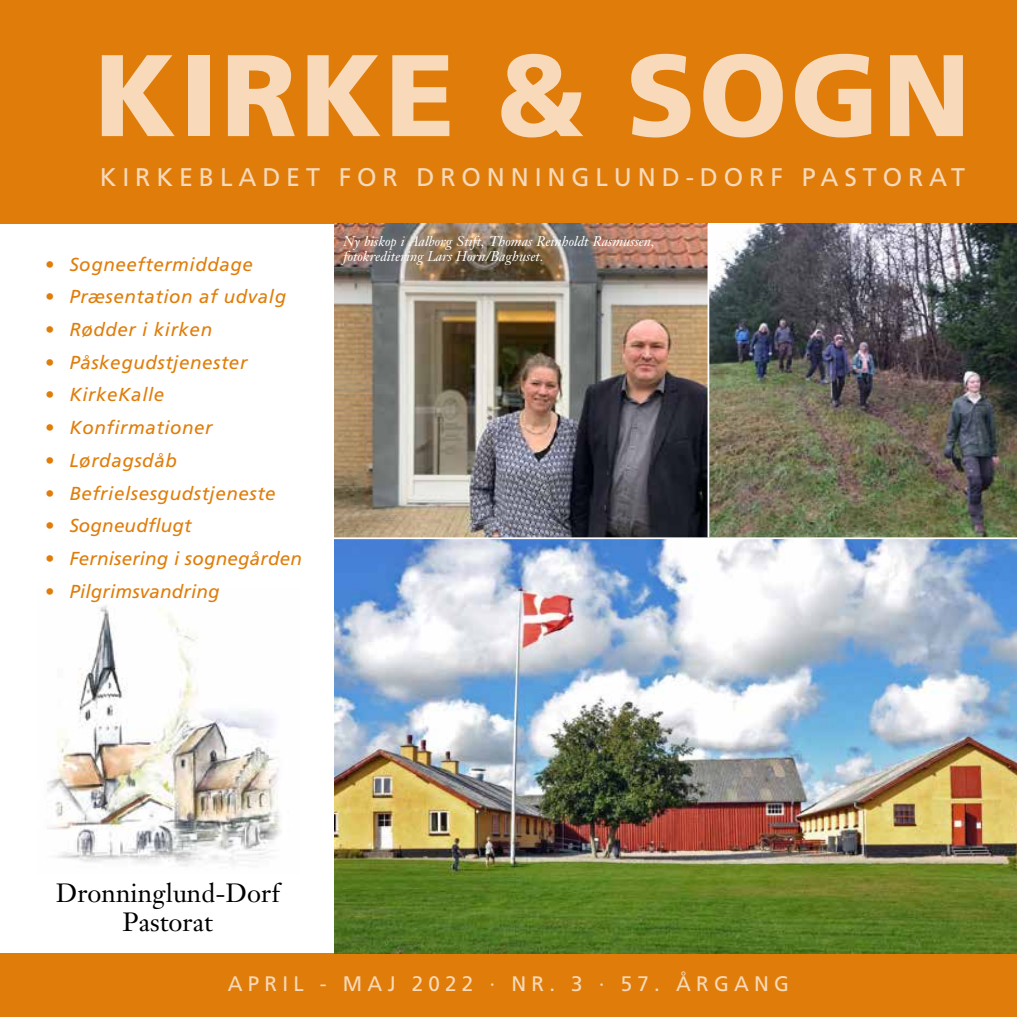
<style>
.page{position:relative;width:1017px;height:1017px;background:#fff}
.page>*{position:absolute;margin:0;border:0;box-sizing:border-box;transform-origin:0 0}
.t1{font:900 115.85px "Frutiger";letter-spacing:.03em;color:#f8daba}
.t2{font:26.07px/29.2px "Janson Text";color:#000;text-align:center}
.t3{font:25.55px "Frutiger";letter-spacing:.235em;color:#f8daba}
.t4{font:21px "Frutiger";letter-spacing:.255em;color:#f8daba}
.t5{font:italic 18.9px "Frutiger";letter-spacing:.03em;color:#e07d0a}
.t6{font:italic 18.9px "Frutiger";letter-spacing:.01em;color:#e07d0a}
.t7{font:italic 14px/15.8px "Janson Text";color:#fff}
</style>
<div class="page">
<div style="left:0;top:0;width:1017px;height:223px;background:#e07d0a"></div>
<div style="left:0;top:953px;width:1017px;height:64px;background:#e07d0a"></div>
<img style="left:47px;top:605px;width:234px;height:261px">
<img style="left:335px;top:223px;width:373px;height:314px">
<img style="left:335px;top:539px;width:682px;height:414px">
<img style="left:709px;top:223px;width:308px;height:314px">
<h1 class="t1" style="left:94px;top:26px;width:878px">KIRKE &amp; SOGN</h1>
<h3 class="t3" style="left:100px;top:162px;width:867px">KIRKEBLADET FOR DRONNINGLUND-DORF PASTORAT</h3>
<p class="t5" style="left:45px;top:253px;width:210px">• Sogneeftermiddage</p>
<p class="t5" style="left:45px;top:286px;width:243px">• Præsentation af udvalg</p>
<p class="t5" style="left:45px;top:318px;width:169px">• Rødder i kirken</p>
<p class="t5" style="left:45px;top:351px;width:204px">• Påskegudstjenester</p>
<p class="t5" style="left:45px;top:384px;width:121px">• KirkeKalle</p>
<p class="t5" style="left:45px;top:417px;width:169px">• Konfirmationer</p>
<p class="t5" style="left:45px;top:449px;width:134px">• Lørdagsdåb</p>
<p class="t5" style="left:45px;top:482px;width:232px">• Befrielsesgudstjeneste</p>
<p class="t6" style="left:45px;top:515px;width:148px">• Sogneudflugt</p>
<p class="t6" style="left:45px;top:547px;width:259px">• Fernisering i sognegården</p>
<p class="t6" style="left:45px;top:580px;width:176px">• Pilgrimsvandring</p>
<p class="t7" style="left:344px;top:233px;width:313px">Ny biskop i Aalborg Stift, Thomas Reinholdt Rasmussen, fotokreditering Lars Horn/Baghuset.</p>
<h2 class="t2" style="left:56px;top:878px;width:225px">Dronninglund-Dorf<br>Pastorat</h2>
<p class="t4" style="left:228px;top:972px;width:563px">APRIL - MAJ 2022 · NR. 3 · 57. ÅRGANG</p>
</div>
